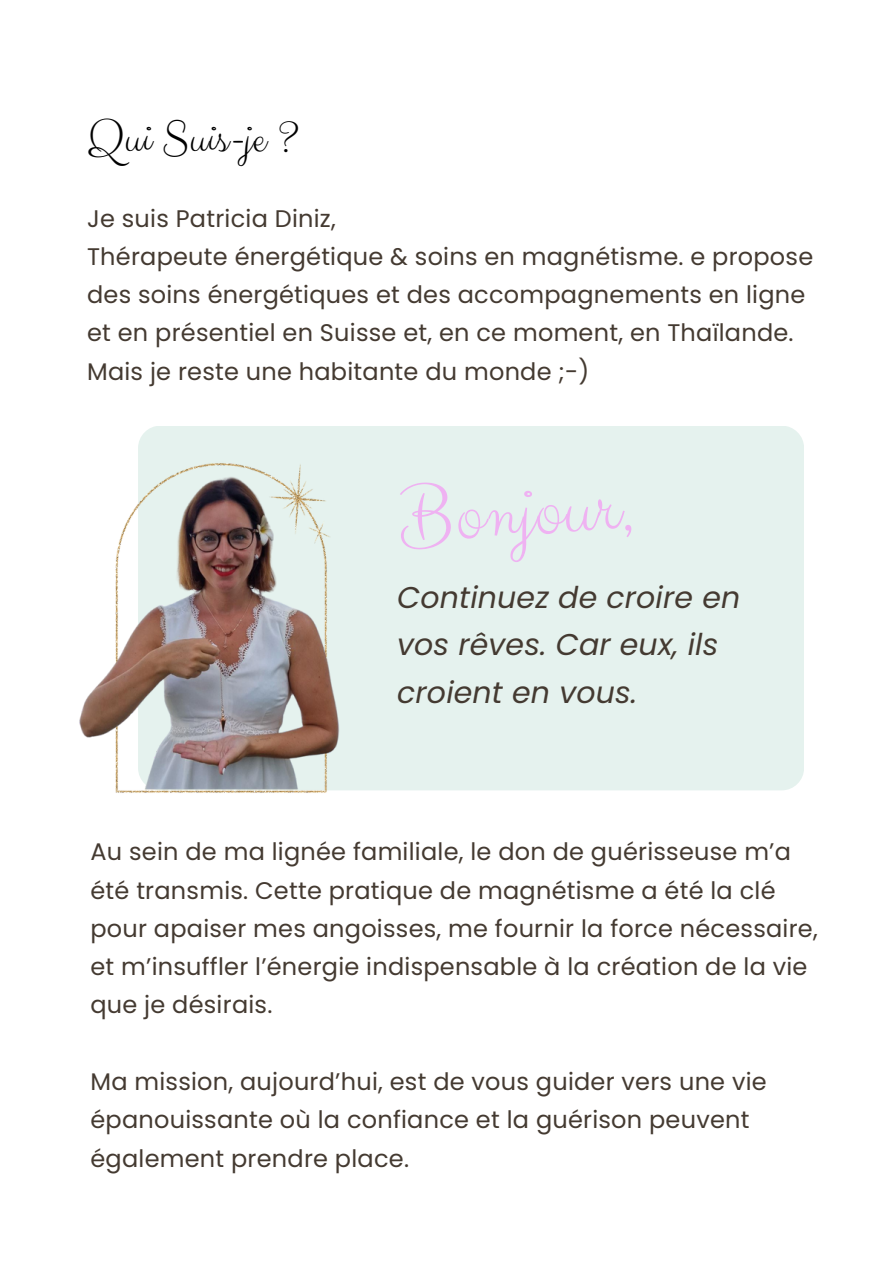
<style>
.page{position:relative;width:893px;height:1264px;background:#fff}
.page>*{position:absolute;margin:0;border:0;box-sizing:border-box;transform-origin:0 0}
.t1{font:82.5px "Clicker Script";color:#efb2f2}
.t2{font:46.05px "Clicker Script";letter-spacing:.01em;color:#000}
.t3{font:italic 30px/47.2px "Poppins";letter-spacing:.005em;color:#443a31}
.t4{font:24px/38.2px "Poppins";letter-spacing:.01em;color:#443a31}
</style>
<div class="page">
<div style="left:138px;top:425px;width:665px;height:365px;background:#e5f2ee;border-radius:22px"></div>
<img style="left:79px;top:425px;width:373px;height:368px">
<h3 class="t2" style="left:87px;top:109px;width:213px">Qui Suis-je ?</h3>
<h2 class="t4" style="left:87px;top:199px;width:250px">Je suis Patricia Diniz,</h2>
<p class="t4" style="left:87px;top:237px;width:727px">Thérapeute énergétique &amp; soins en magnétisme. e propose des soins énergétiques et des accompagnements en ligne et en présentiel en Suisse et, en ce moment, en Thaïlande.<br>Mais je reste une habitante du monde ;-)</p>
<p class="t1" style="left:397px;top:466px;width:234px;rotate:-3deg">Bonjour,</p>
<p class="t3" style="left:397px;top:574px;width:344px">Continuez de croire en vos rêves. Car eux, ils croient en vous.</p>
<p class="t4" style="left:90px;top:832px;width:728px">Au sein de ma lignée familiale, le don de guérisseuse m’a été transmis. Cette pratique de magnétisme a été la clé pour apaiser mes angoisses, me fournir la force nécessaire, et m’insuffler l’énergie indispensable à la création de la vie que je désirais.</p>
<h1 class="t4" style="left:90px;top:1062px;width:677px">Ma mission, aujourd’hui, est de vous guider vers une vie épanouissante où la confiance et la guérison peuvent également prendre place.</h1>
</div>
